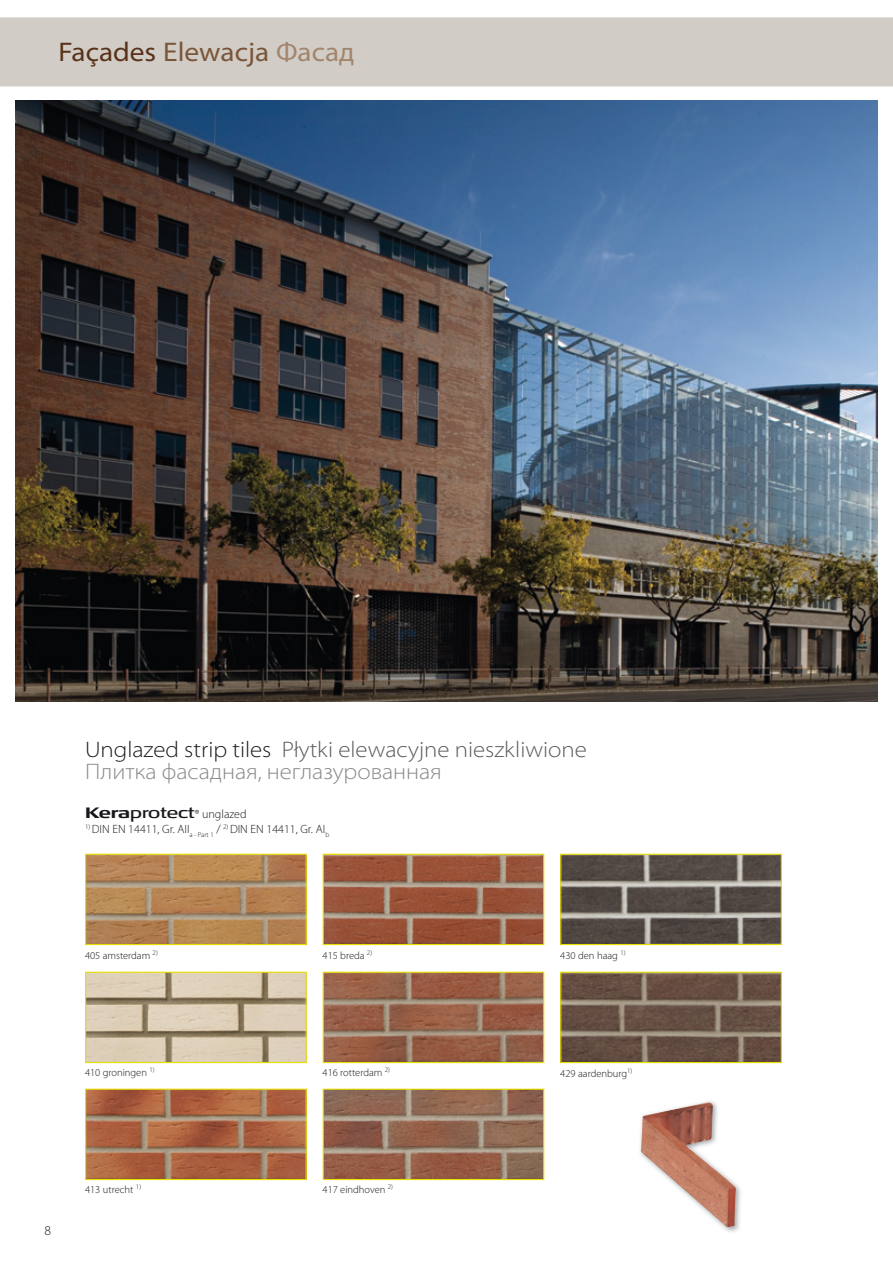
<style>
.page{position:relative;width:893px;height:1263px;background:#fff}
.page>*{position:absolute;margin:0;border:0;box-sizing:border-box;transform-origin:0 0}
.t1{font:semi-expanded 27px "Myriad Pro";color:#7a5538}
.t2{font:300 semi-expanded 22.5px/22.5px "Myriad Pro";color:#87888a}
.t3{font:300 13.5px "Myriad Pro";color:#1a171c}
.t4{font:300 12px "Myriad Pro";color:#1a171c}
.t5{font:300 10.5px "Myriad Pro";color:#1a171c}
.s1{color:#583119}
.s2{color:#a2856c}
.s3{color:#1a171c}
.s4{color:#58585a}
.s5{font-family:"Signa Ext";font-weight:700;font-size:15px}
.s6{font-family:"Signa Ext";font-weight:400;font-size:15px}
</style>
<div class="page">
<div style="left:0;top:17px;width:893px;height:69px;background:#d1ccc5"></div>
<img style="left:16px;top:101px;width:861px;height:601px">
<svg style="left:560px;top:854px;width:222px;height:91px;background:#686054"></svg>
<svg style="left:560px;top:972px;width:222px;height:91px;background:#715d4a"></svg>
<svg style="left:323px;top:1089px;width:221px;height:91px;background:#956e54"></svg>
<svg style="left:323px;top:972px;width:221px;height:91px;background:#99694c"></svg>
<svg style="left:323px;top:854px;width:221px;height:91px;background:#9c6244"></svg>
<svg style="left:85px;top:1089px;width:222px;height:91px;background:#aa6c47"></svg>
<svg style="left:85px;top:972px;width:222px;height:91px;background:#ccbea0"></svg>
<svg style="left:85px;top:854px;width:222px;height:91px;background:#b38958"></svg>
<img style="left:640px;top:1101px;width:101px;height:131px">
<img style="left:641px;top:1102px;width:95px;height:125px">
<h1 class="t1" style="left:58px;top:37px;width:298px"><span class="s1">Façades</span> Elewacja <span class="s2">Фасад</span></h1>
<h2 class="t2" style="left:85px;top:738px;width:503px"><span class="s3">Unglazed strip tiles</span> <span class="s4">Płytki elewacyjne nieszkliwione<br></span>Плитка фасадная, неглазурованная</h2>
<p class="t4" style="left:85px;top:808px;width:163px"><span class="s5">Kera</span><span class="s6">protect</span>® unglazed</p>
<p class="t4" style="left:85px;top:823px;width:246px"><sup>1)</sup> DIN EN 14411, Gr. AII<sub>a</sub> <sub>-</sub> <sub>Part</sub> <sub>1</sub> / <sup>2)</sup> DIN EN 14411, Gr. AI<sub>b</sub></p>
<p class="t5" style="left:85px;top:950px;width:74px">405 amsterdam <sup>2)</sup></p>
<p class="t5" style="left:85px;top:1067px;width:71px">410 groningen <sup>1)</sup></p>
<p class="t3" style="left:44px;top:1223px;width:8px">8</p>
<p class="t5" style="left:85px;top:1184px;width:58px">413 utrecht <sup>1)</sup></p>
<p class="t5" style="left:323px;top:950px;width:51px">415 breda <sup>2)</sup></p>
<p class="t5" style="left:323px;top:1067px;width:69px">416 rotterdam <sup>2)</sup></p>
<p class="t5" style="left:323px;top:1184px;width:72px">417 eindhoven <sup>2)</sup></p>
<p class="t5" style="left:560px;top:950px;width:67px">430 den haag <sup>1)</sup></p>
<p class="t5" style="left:560px;top:1068px;width:74px">429 aardenburg<sup>1)</sup></p>
</div>
